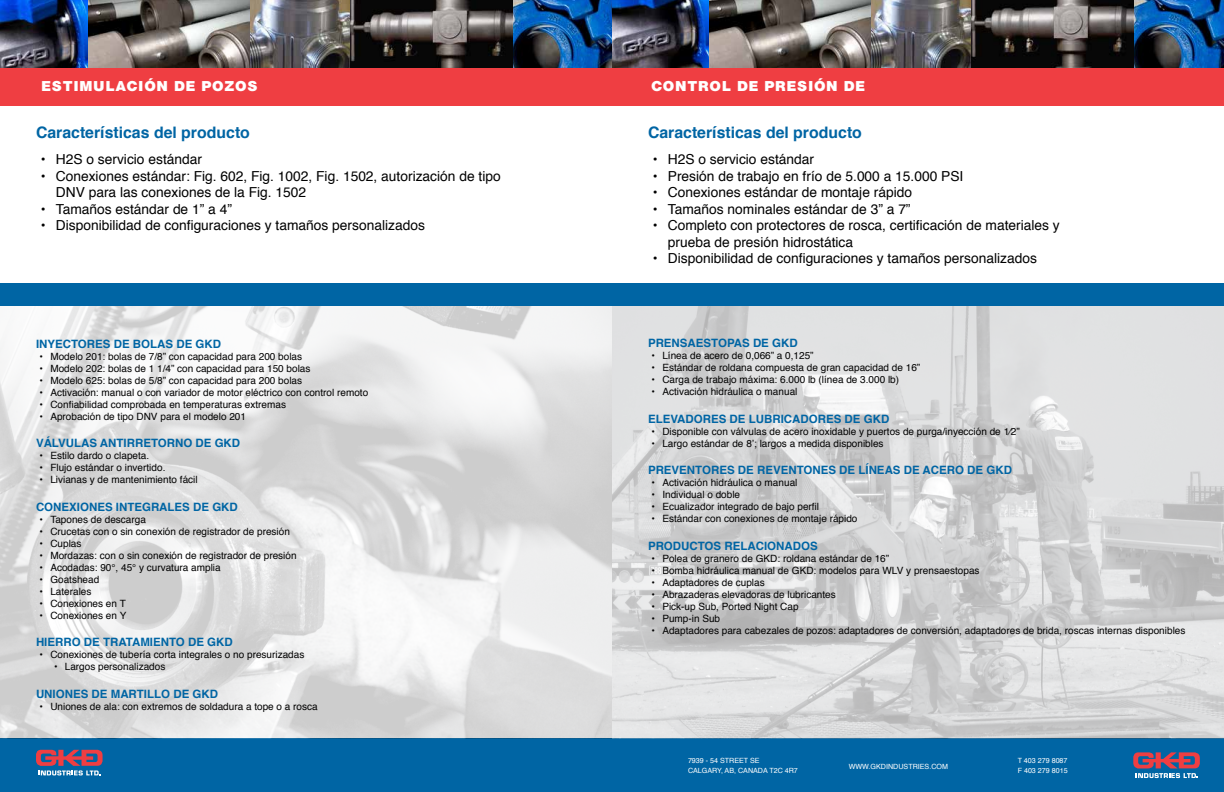
<style>
.page{position:relative;width:1224px;height:792px;background:#fff}
.page>*{position:absolute;margin:0;border:0;box-sizing:border-box;transform-origin:0 0}
.t1{font:700 15.8px "Helvetica";color:#0065a4}
.t2{font:13.8px/16.5px "Helvetica";color:#000}
.t3{font:900 13.8px "Helvetica";letter-spacing:.05em;color:#fff}
.t4{font:700 11.5px "Helvetica";color:#0065a4}
.t5{font:10px "Helvetica";color:#000}
.t6{font:7.1px/10px "Helvetica";color:#fff}
</style>
<div class="page">
<img style="left:709px;top:0;width:163px;height:68px">
<img style="left:0;top:0;width:251px;height:68px">
<img style="left:1133px;top:0;width:91px;height:68px">
<img style="left:251px;top:0;width:361px;height:68px">
<img style="left:872px;top:0;width:261px;height:68px">
<img style="left:612px;top:0;width:97px;height:68px">
<div style="left:0;top:739px;width:1224px;height:53px;background:#0065a4"></div>
<div style="left:0;top:284px;width:1224px;height:22px;background:#0065a4"></div>
<svg style="left:1133px;top:752px;width:67px;height:26px"></svg>
<svg style="left:40px;top:775px;width:61px;height:1px"></svg>
<svg style="left:36px;top:750px;width:67px;height:25px"></svg>
<img style="left:0;top:306px;width:1224px;height:433px">
<div style="left:0;top:68px;width:1224px;height:38px;background:#ef3e42"></div>
<h2 class="t3" style="left:41px;top:77px;width:218px">ESTIMULACIÓN DE POZOS</h2>
<h2 class="t3" style="left:651px;top:77px;width:215px">CONTROL DE PRESIÓN DE</h2>
<h1 class="t1" style="left:36px;top:120px;width:215px">Características del producto</h1>
<h2 class="t2" style="left:41px;top:151px;width:163px">• H2S o servicio estándar</h2>
<h2 class="t2" style="left:56px;top:168px;width:446px;text-indent:-15px">• Conexiones estándar: Fig. 602, Fig. 1002, Fig. 1502, autorización de tipo<br>DNV para las conexiones de la Fig. 1502</h2>
<h2 class="t2" style="left:41px;top:201px;width:193px">• Tamaños estándar de 1” a 4”</h2>
<h2 class="t2" style="left:41px;top:218px;width:385px">• Disponibilidad de configuraciones y tamaños personalizados</h2>
<p class="t4" style="left:36px;top:334px;width:187px">INYECTORES DE BOLAS DE GKD</p>
<p class="t5" style="left:40px;top:348px;width:264px">• Modelo 201: bolas de 7/8” con capacidad para 200 bolas</p>
<p class="t5" style="left:40px;top:360px;width:272px">• Modelo 202: bolas de 1 1/4” con capacidad para 150 bolas</p>
<p class="t5" style="left:40px;top:372px;width:264px">• Modelo 625: bolas de 5/8” con capacidad para 200 bolas</p>
<p class="t5" style="left:40px;top:384px;width:330px">• Activación: manual o con variador de motor eléctrico con control remoto</p>
<p class="t5" style="left:40px;top:396px;width:248px">• Confiabilidad comprobada en temperaturas extremas</p>
<p class="t5" style="left:40px;top:408px;width:208px">• Aprobación de tipo DNV para el modelo 201</p>
<p class="t4" style="left:36px;top:434px;width:206px">VÁLVULAS ANTIRRETORNO DE GKD</p>
<p class="t5" style="left:40px;top:448px;width:111px">• Estilo dardo o clapeta.</p>
<p class="t5" style="left:40px;top:460px;width:127px">• Flujo estándar o invertido.</p>
<p class="t5" style="left:40px;top:472px;width:160px">• Livianas y de mantenimiento fácil</p>
<p class="t4" style="left:36px;top:497px;width:203px">CONEXIONES INTEGRALES DE GKD</p>
<p class="t5" style="left:40px;top:512px;width:108px">• Tapones de descarga</p>
<p class="t5" style="left:40px;top:524px;width:252px">• Crucetas con o sin conexión de registrador de presión</p>
<p class="t5" style="left:40px;top:536px;width:43px">• Cuplas</p>
<p class="t5" style="left:40px;top:548px;width:259px">• Mordazas: con o sin conexión de registrador de presión</p>
<p class="t5" style="left:40px;top:560px;width:183px">• Acodadas: 90°, 45° y curvatura amplia</p>
<p class="t5" style="left:40px;top:572px;width:61px">• Goatshead</p>
<p class="t5" style="left:40px;top:584px;width:53px">• Laterales</p>
<p class="t5" style="left:40px;top:596px;width:88px">• Conexiones en T</p>
<p class="t5" style="left:40px;top:608px;width:88px">• Conexiones en Y</p>
<p class="t4" style="left:36px;top:633px;width:198px">HIERRO DE TRATAMIENTO DE GKD</p>
<p class="t5" style="left:40px;top:647px;width:266px">• Conexiones de tubería corta integrales o no presurizadas</p>
<p class="t5" style="left:54px;top:659px;width:113px">• Largos personalizados</p>
<p class="t4" style="left:36px;top:685px;width:184px">UNIONES DE MARTILLO DE GKD</p>
<p class="t5" style="left:40px;top:699px;width:280px">• Uniones de ala: con extremos de soldadura a tope o a rosca</p>
<h1 class="t1" style="left:648px;top:120px;width:215px">Características del producto</h1>
<h2 class="t2" style="left:653px;top:151px;width:163px">• H2S o servicio estándar</h2>
<h2 class="t2" style="left:653px;top:168px;width:312px">• Presión de trabajo en frío de 5.000 a 15.000 PSI</h2>
<h2 class="t2" style="left:653px;top:184px;width:261px">• Conexiones estándar de montaje rápido</h2>
<h2 class="t2" style="left:653px;top:201px;width:259px">• Tamaños nominales estándar de 3” a 7”</h2>
<h2 class="t2" style="left:668px;top:218px;width:394px;text-indent:-15px">• Completo con protectores de rosca, certificación de materiales y prueba de presión hidrostática</h2>
<h2 class="t2" style="left:653px;top:251px;width:385px">• Disponibilidad de configuraciones y tamaños personalizados</h2>
<p class="t4" style="left:648px;top:334px;width:151px">PRENSAESTOPAS DE GKD</p>
<p class="t5" style="left:652px;top:348px;width:164px">• Línea de acero de 0,066” a 0,125”</p>
<p class="t5" style="left:652px;top:360px;width:270px">• Estándar de roldana compuesta de gran capacidad de 16”</p>
<p class="t5" style="left:652px;top:372px;width:249px">• Carga de trabajo máxima: 6.000 lb (línea de 3.000 lb)</p>
<p class="t5" style="left:652px;top:384px;width:147px">• Activación hidráulica o manual</p>
<p class="t4" style="left:648px;top:409px;width:243px">ELEVADORES DE LUBRICADORES DE GKD</p>
<p class="t5" style="left:652px;top:423px;width:370px">• Disponible con válvulas de acero inoxidable y puertos de purga/inyección de 1⁄2”</p>
<p class="t5" style="left:652px;top:435px;width:234px">• Largo estándar de 8’; largos a medida disponibles</p>
<p class="t4" style="left:648px;top:461px;width:366px">PREVENTORES DE REVENTONES DE LÍNEAS DE ACERO DE GKD</p>
<p class="t5" style="left:652px;top:475px;width:147px">• Activación hidráulica o manual</p>
<p class="t5" style="left:652px;top:487px;width:90px">• Individual o doble</p>
<p class="t5" style="left:652px;top:499px;width:169px">• Ecualizador integrado de bajo perfil</p>
<p class="t5" style="left:652px;top:511px;width:207px">• Estándar con conexiones de montaje rápido</p>
<p class="t4" style="left:648px;top:536px;width:171px">PRODUCTOS RELACIONADOS</p>
<p class="t5" style="left:652px;top:551px;width:239px">• Polea de granero de GKD: roldana estándar de 16”</p>
<p class="t5" style="left:652px;top:563px;width:329px">• Bomba hidráulica manual de GKD: modelos para WLV y prensaestopas</p>
<p class="t5" style="left:652px;top:575px;width:115px">• Adaptadores de cuplas</p>
<p class="t5" style="left:652px;top:587px;width:186px">• Abrazaderas elevadoras de lubricantes</p>
<p class="t5" style="left:652px;top:599px;width:148px">• Pick-up Sub, Ported Night Cap</p>
<p class="t5" style="left:652px;top:611px;width:70px">• Pump-in Sub</p>
<p class="t5" style="left:652px;top:623px;width:535px">• Adaptadores para cabezales de pozos: adaptadores de conversión, adaptadores de brida, roscas internas disponibles</p>
<p class="t6" style="left:688px;top:755px;width:111px">7939 - 54 STREET SE<br>CALGARY, AB, CANADA T2C 4R7</p>
<p class="t6" style="left:849px;top:761px;width:101px">WWW.GKDINDUSTRIES.COM</p>
<p class="t6" style="left:1018px;top:755px;width:52px">T 403 279 8087<br>F 403 279 8015</p>
</div>
